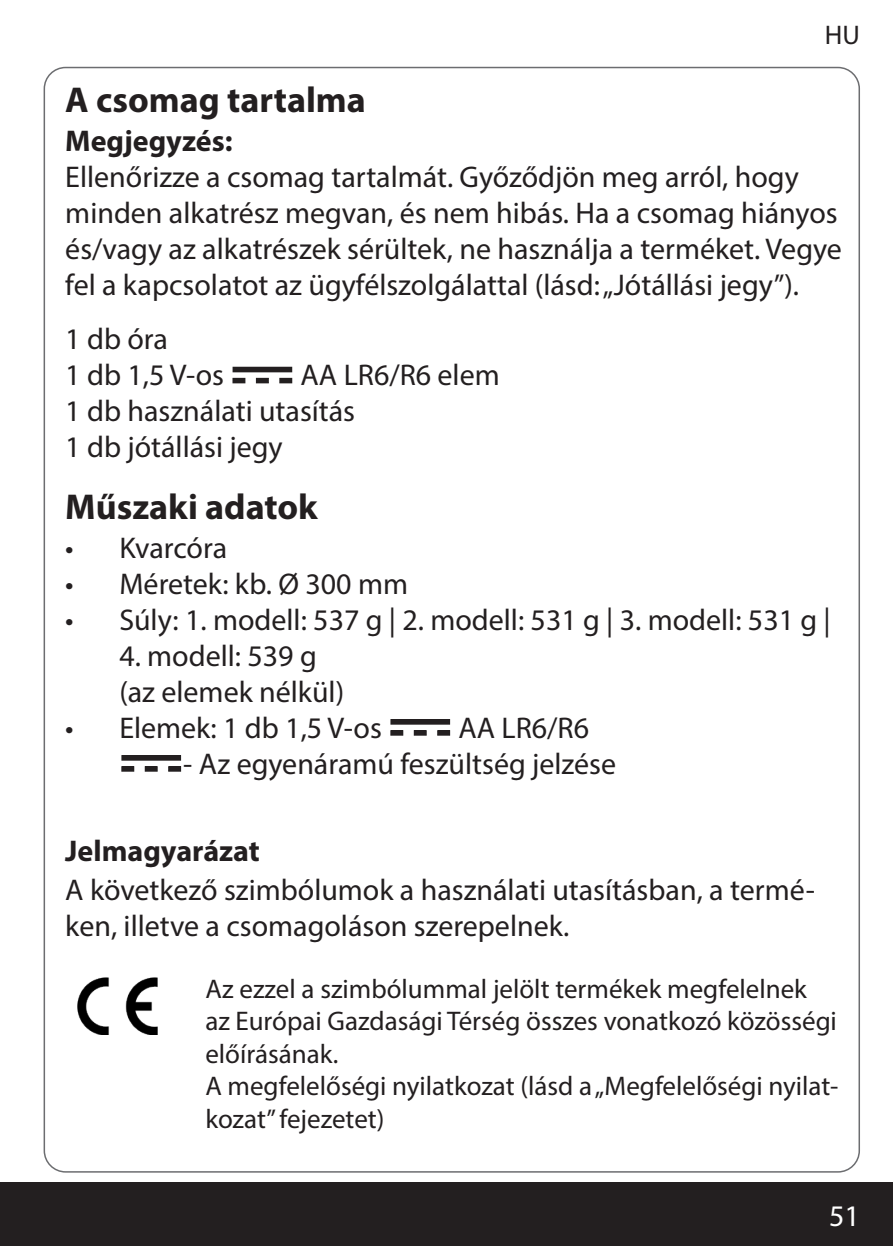
<style>
.page{position:relative;width:893px;height:1259px;background:#fff}
.page>*{position:absolute;margin:0;border:0;box-sizing:border-box;transform-origin:0 0}
.Über_HU_2{font:700 36px "Myriad Pro";color:#231f20}
.t1{font:30px/36px "Myriad Pro";color:#231f20}
.Über_HU_3{font:700 30px "Myriad Pro";color:#231f20}
.t2{font:30px "Myriad Pro";color:#fff}
.t3{font:27px/32.4px "Myriad Pro";color:#231f20}
</style>
<div class="page">
<div style="left:0;top:1182px;width:893px;height:64px;background:#231f20"></div>
<div style="left:233px;top:367px;width:59px;height:5px;background:#231f20"></div>
<div style="left:233px;top:378px;width:12px;height:5px;background:#231f20"></div>
<div style="left:256px;top:378px;width:12px;height:5px;background:#231f20"></div>
<div style="left:280px;top:378px;width:12px;height:5px;background:#231f20"></div>
<div style="left:391px;top:719px;width:59px;height:5px;background:#231f20"></div>
<div style="left:391px;top:730px;width:12px;height:5px;background:#231f20"></div>
<div style="left:414px;top:730px;width:12px;height:5px;background:#231f20"></div>
<div style="left:438px;top:730px;width:12px;height:5px;background:#231f20"></div>
<div style="left:122px;top:755px;width:59px;height:5px;background:#231f20"></div>
<div style="left:122px;top:766px;width:12px;height:5px;background:#231f20"></div>
<div style="left:145px;top:766px;width:12px;height:5px;background:#231f20"></div>
<div style="left:169px;top:766px;width:12px;height:5px;background:#231f20"></div>
<img style="left:77px;top:977px;width:81px;height:57px">
<p class="t3" style="left:825px;top:18px;width:37px">HU</p>
<p class="Über_HU_2" style="left:65px;top:77px;width:302px">A csomag tartalma</p>
<p class="Über_HU_3" style="left:65px;top:122px;width:169px">Megjegyzés:</p>
<p class="t1" style="left:65px;top:159px;width:778px">Ellenőrizze a csomag tartalmát. Győződjön meg arról, hogy minden alkatrész megvan, és nem hibás. Ha a csomag hiányos és/vagy az alkatrészek sérültek, ne használja a terméket. Vegye fel a kapcsolatot az ügyfélszolgálattal (lásd: „Jótállási jegy”).</p>
<p class="t1" style="left:65px;top:321px;width:104px">1 db óra</p>
<p class="t1" style="left:65px;top:357px;width:160px">1 db 1,5 V-os</p>
<p class="t1" style="left:301px;top:357px;width:201px">AA LR6/R6 elem</p>
<p class="t1" style="left:65px;top:393px;width:291px">1 db használati utasítás</p>
<p class="t1" style="left:65px;top:429px;width:219px">1 db jótállási jegy</p>
<p class="Über_HU_2" style="left:65px;top:483px;width:254px">Műszaki adatok</p>
<p class="t1" style="left:65px;top:529px;width:163px">• Kvarcóra</p>
<p class="t1" style="left:65px;top:565px;width:344px">• Méretek: kb. Ø 300 mm</p>
<p class="t1" style="left:65px;top:601px;width:767px">• Súly: 1. modell: 537 g | 2. modell: 531 g | 3. modell: 531 g |</p>
<p class="t1" style="left:119px;top:637px;width:226px">4. modell: 539 g (az elemek nélkül)</p>
<p class="t1" style="left:65px;top:709px;width:318px">• Elemek: 1 db 1,5 V-os</p>
<p class="t1" style="left:458px;top:709px;width:132px">AA LR6/R6</p>
<p class="t1" style="left:183px;top:745px;width:435px">- Az egyenáramú feszültség jelzése</p>
<p class="Über_HU_3" style="left:65px;top:831px;width:196px">Jelmagyarázat</p>
<p class="t1" style="left:65px;top:871px;width:751px">A következő szimbólumok a használati utasításban, a termé&shy;ken, illetve a csomagoláson szerepelnek.</p>
<p class="t3" style="left:205px;top:972px;width:633px">Az ezzel a szimbólummal jelölt termékek megfelelnek az Európai Gazdasági Térség összes vonatkozó közösségi előírásának.</p>
<p class="t3" style="left:205px;top:1069px;width:635px">A megfelelőségi nyilatkozat (lásd a „Megfelelőségi nyilat&shy;kozat” fejezetet)</p>
<p class="t2" style="left:829px;top:1197px;width:32px">51</p>
</div>
